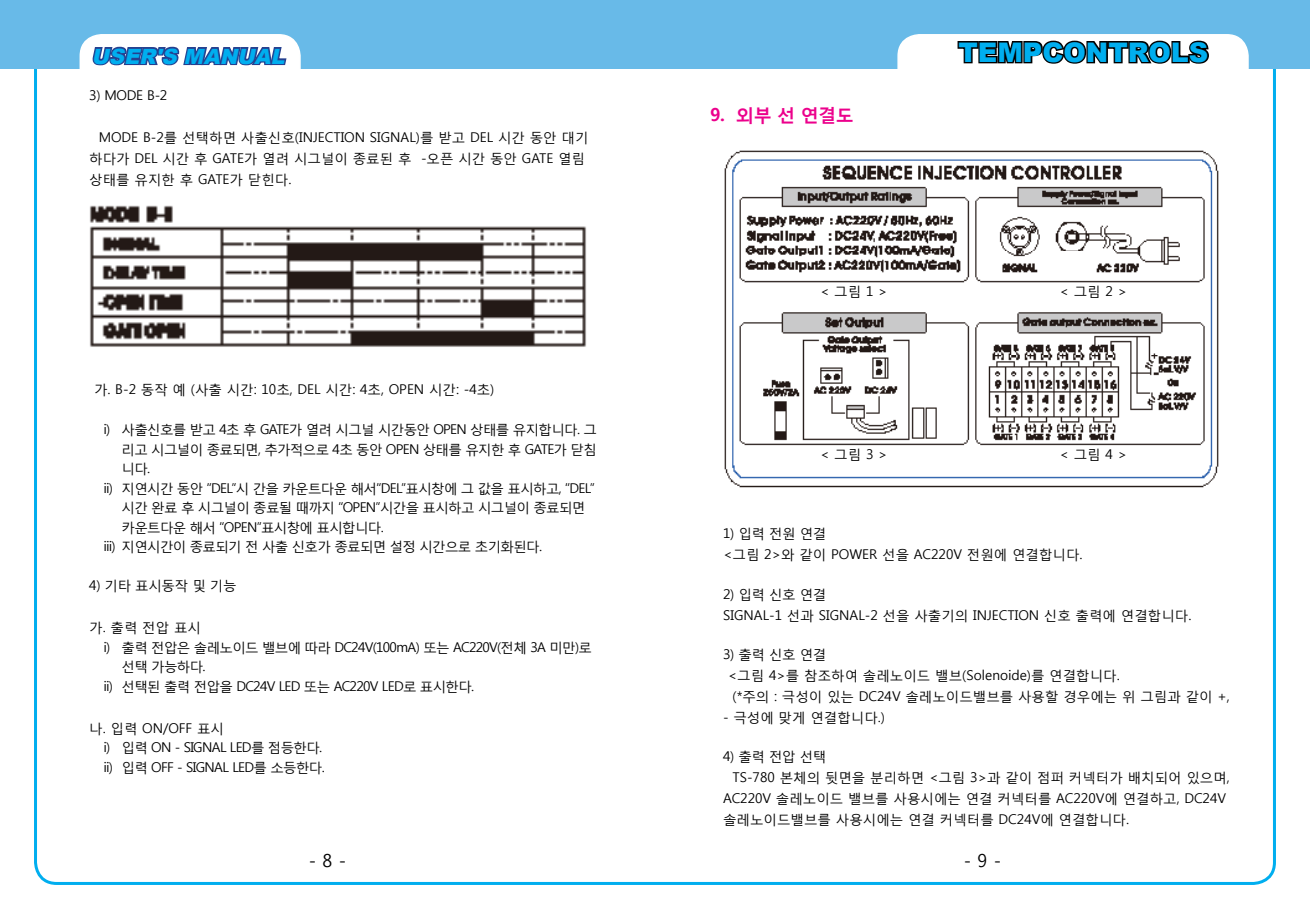
<style>
.page{position:relative;width:1310px;height:919px;background:#fff}
.page>*{position:absolute;margin:0;border:0;box-sizing:border-box;transform-origin:0 0}
.t1{font:900 27px "Arial";color:#00aeef}
.t2{font:italic 900 21px "Arial";color:#00aeef}
.t3{font:700 18px "Malgun Gothic";color:#ec008c}
.t4{font:18px "Malgun Gothic";color:#000}
.t5{font:13.5px/21px "Malgun Gothic";color:#000}
.t6{font:13.5px/19.5px "Malgun Gothic";letter-spacing:-.05em;color:#000}
</style>
<div class="page">
<div style="left:0;top:0;width:1310px;height:68px;background:#68bae8"></div>
<div style="left:80px;top:35px;width:220px;height:90px;background:#fff;border-radius:21px"></div>
<div style="left:80px;top:34px;width:221px;height:92px;border:2px solid #fff;border-radius:21px"></div>
<svg style="left:91px;top:34px;width:197px;height:32px"></svg>
<div style="left:898px;top:35px;width:350px;height:90px;background:#fff;border-radius:21px"></div>
<div style="left:897px;top:34px;width:351px;height:92px;border:2px solid #fff;border-radius:21px"></div>
<svg style="left:956px;top:34px;width:255px;height:30px"></svg>
<img style="left:724px;top:150px;width:495px;height:338px">
<img style="left:89px;top:205px;width:498px;height:142px">
<h2 class="t2" style="left:91px;top:41px;width:201px">USER'S MANUAL</h2>
<p class="t5" style="left:89px;top:84px;width:79px">3) MODE B-2</p>
<p class="t5" style="left:89px;top:126px;width:501px;text-indent:10px">MODE B-2를 선택하면 사출신호(INJECTION SIGNAL)를 받고 DEL 시간 동안 대기 하다가 DEL 시간 후 GATE가 열려 시그널이 종료된 후 -오픈 시간 동안 GATE 열림 상태를 유지한 후 GATE가 닫힌다.</p>
<p class="t5" style="left:94px;top:378px;width:402px">가. B-2 동작 예 (사출 시간: 10초, DEL 시간: 4초, OPEN 시간: -4초)</p>
<p class="t6" style="left:104px;top:420px;width:495px">i) 사출신호를 받고 4초 후 GATE가 열려 시그널 시간동안 OPEN 상태를 유지합니다. 그</p>
<p class="t6" style="left:122px;top:439px;width:477px">리고 시그널이 종료되면, 추가적으로 4초 동안 OPEN 상태를 유지한 후 GATE가 닫침</p>
<p class="t5" style="left:122px;top:458px;width:30px">니다.</p>
<p class="t6" style="left:104px;top:478px;width:493px">ii) 지연시간 동안 “DEL”시 간을 카운트다운 해서“DEL”표시창에 그 값을 표시하고, “DEL”</p>
<p class="t6" style="left:122px;top:498px;width:465px">시간 완료 후 시그널이 종료될 때까지 “OPEN”시간을 표시하고 시그널이 종료되면</p>
<p class="t6" style="left:122px;top:517px;width:264px">카운트다운 해서 “OPEN”표시창에 표시합니다.</p>
<p class="t6" style="left:104px;top:537px;width:440px">iii) 지연시간이 종료되기 전 사출 신호가 종료되면 설정 시간으로 초기화된다.</p>
<p class="t5" style="left:89px;top:575px;width:149px">4) 기타 표시동작 및 기능</p>
<p class="t5" style="left:89px;top:617px;width:113px">가. 출력 전압 표시</p>
<p class="t6" style="left:104px;top:637px;width:490px">i) 출력 전압은 솔레노이드 밸브에 따라 DC24V(100mA) 또는 AC220V(전체 3A 미만)로</p>
<p class="t5" style="left:122px;top:656px;width:85px">선택 가능하다.</p>
<p class="t6" style="left:104px;top:676px;width:372px">ii) 선택된 출력 전압을 DC24V LED 또는 AC220V LED로 표시한다.</p>
<p class="t6" style="left:104px;top:718px;width:223px;text-indent:-14px">나. 입력 ON/OFF 표시<br>i) 입력 ON - SIGNAL LED를 점등한다. ii) 입력 OFF - SIGNAL LED를 소등한다.</p>
<h3 class="t3" style="left:710px;top:104px;width:145px">9. 외부 선 연결도</h3>
<h1 class="t1" style="left:958px;top:33px;width:251px">TEMPCONTROLS</h1>
<p class="t5" style="left:820px;top:281px;width:69px">&lt; 그림 1 &gt;</p>
<p class="t5" style="left:1059px;top:281px;width:69px">&lt; 그림 2 &gt;</p>
<p class="t5" style="left:820px;top:444px;width:69px">&lt; 그림 3 &gt;</p>
<p class="t5" style="left:1059px;top:444px;width:69px">&lt; 그림 4 &gt;</p>
<p class="t5" style="left:723px;top:523px;width:361px">1) 입력 전원 연결<br>&lt;그림 2&gt;와 같이 POWER 선을 AC220V 전원에 연결합니다.</p>
<p class="t5" style="left:723px;top:583px;width:470px">2) 입력 신호 연결<br>SIGNAL-1 선과 SIGNAL-2 선을 사출기의 INJECTION 신호 출력에 연결합니다.</p>
<p class="t5" style="left:723px;top:643px;width:105px">3) 출력 신호 연결</p>
<p class="t5" style="left:728px;top:664px;width:393px">&lt;그림 4&gt;를 참조하여 솔레노이드 밸브(Solenoide)를 연결합니다.</p>
<p class="t5" style="left:732px;top:685px;width:499px">(*주의 : 극성이 있는 DC24V 솔레노이드밸브를 사용할 경우에는 위 그림과 같이 +,</p>
<p class="t5" style="left:723px;top:706px;width:163px">- 극성에 맞게 연결합니다.)</p>
<p class="t5" style="left:723px;top:745px;width:105px">4) 출력 전압 선택</p>
<p class="t5" style="left:732px;top:766px;width:499px">TS-780 본체의 뒷면을 분리하면 &lt;그림 3&gt;과 같이 점퍼 커넥터가 배치되어 있으며,</p>
<p class="t5" style="left:723px;top:787px;width:504px">AC220V 솔레노이드 밸브를 사용시에는 연결 커넥터를 AC220V에 연결하고, DC24V</p>
<p class="t5" style="left:723px;top:808px;width:407px">솔레노이드밸브를 사용시에는 연결 커넥터를 DC24V에 연결합니다.</p>
<h3 class="t4" style="left:309px;top:850px;width:39px">- 8 -</h3>
<h3 class="t4" style="left:964px;top:850px;width:39px">- 9 -</h3>
</div>
